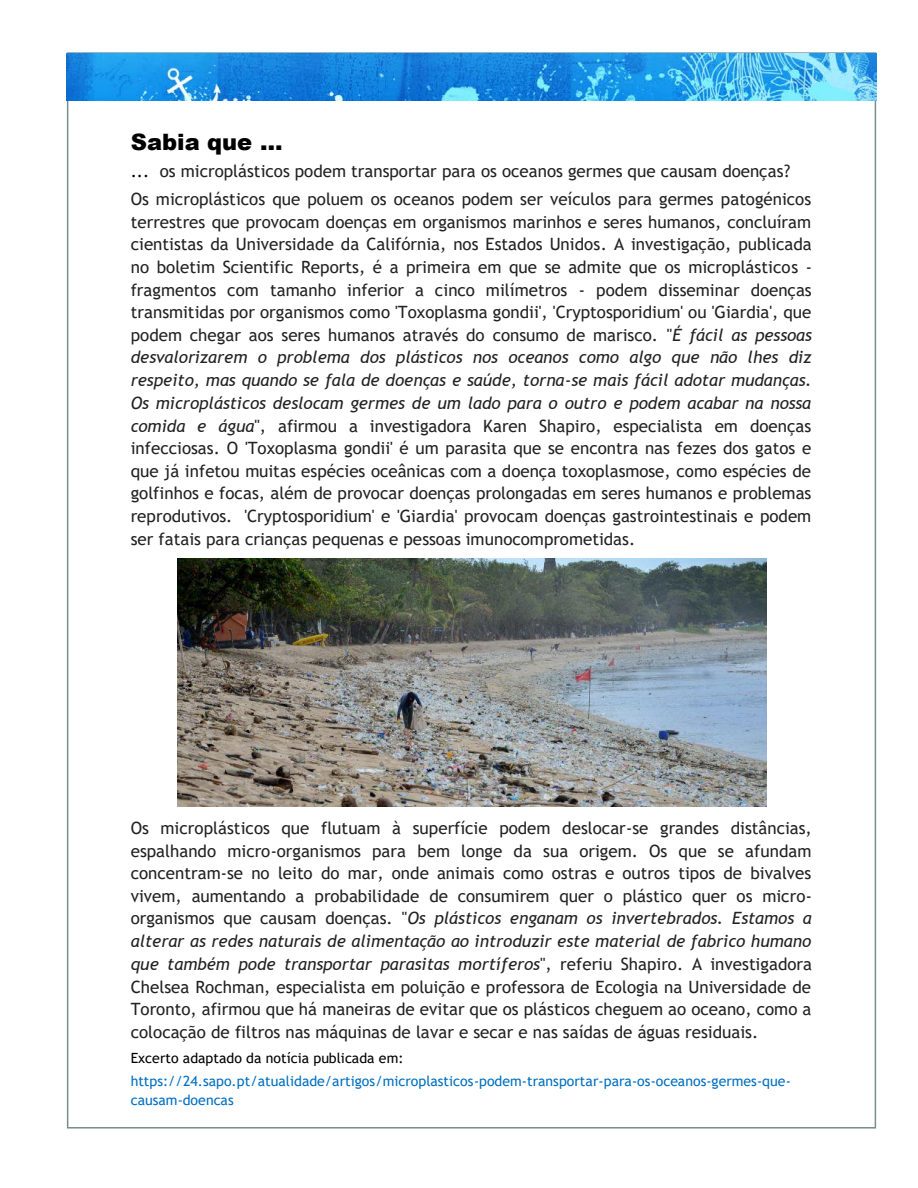
<style>
.page{position:relative;width:918px;height:1188px;background:#fff}
.page>*{position:absolute;margin:0;border:0;box-sizing:border-box;transform-origin:0 0}
.t1{font:900 22.5px "Arial";color:#000}
.t2{font:16.95px/22.6px "Trebuchet MS";color:#222;text-align:justify}
.t3{font:14.1px/22.5px "Trebuchet MS";color:#0070c0}
.s1{color:#000}
.s2{font-style:italic}
</style>
<div class="page">
<img style="left:67px;top:54px;width:809px;height:46px">
<img style="left:178px;top:558px;width:589px;height:248px">
<p class="t1" style="left:131px;top:125px;width:153px">Sabia que …</p>
<p class="t2" style="left:131px;top:156px;width:682px;line-height:28.3px"><span class="s1">...</span> os microplásticos podem transportar para os oceanos germes que causam doenças?<br>Os microplásticos que poluem os oceanos podem ser veículos para germes patogénicos</p>
<p class="t2" style="left:131px;top:210px;width:683px">terrestres que provocam doenças em organismos marinhos e seres humanos, concluíram cientistas da Universidade da Califórnia, nos Estados Unidos. A investigação, publicada no boletim Scientific Reports, é a primeira em que se admite que os microplásticos - fragmentos com tamanho inferior a cinco milímetros - podem disseminar doenças transmitidas por organismos como 'Toxoplasma gondii', 'Cryptosporidium' ou 'Giardia', que podem chegar aos seres humanos através do consumo de marisco. "<span class="s2">É fácil as pessoas desvalorizarem o problema dos plásticos nos oceanos como algo que não lhes diz respeito, mas quando se fala de doenças e saúde, torna-se mais fácil adotar mudanças.<br>Os microplásticos deslocam germes de um lado para o outro e podem acabar na nossa comida e água</span>", afirmou a investigadora Karen Shapiro, especialista em doenças infecciosas. O 'Toxoplasma gondii' é um parasita que se encontra nas fezes dos gatos e que já infetou muitas espécies oceânicas com a doença toxoplasmose, como espécies de golfinhos e focas, além de provocar doenças prolongadas em seres humanos e problemas reprodutivos. 'Cryptosporidium' e 'Giardia' provocam doenças gastrointestinais e podem ser fatais para crianças pequenas e pessoas imunocomprometidas.</p>
<p class="t2" style="left:131px;top:816px;width:683px">Os microplásticos que flutuam à superfície podem deslocar-se grandes distâncias, espalhando micro-organismos para bem longe da sua origem. Os que se afundam concentram-se no leito do mar, onde animais como ostras e outros tipos de bivalves vivem, aumentando a probabilidade de consumirem quer o plástico quer os micro&shy;organismos que causam doenças. "<span class="s2">Os plásticos enganam os invertebrados. Estamos a alterar as redes naturais de alimentação ao introduzir este material de fabrico humano que também pode transportar parasitas mortíferos</span>", referiu Shapiro. A investigadora Chelsea Rochman, especialista em poluição e professora de Ecologia na Universidade de Toronto, afirmou que há maneiras de evitar que os plásticos cheguem ao oceano, como a colocação de filtros nas máquinas de lavar e secar e nas saídas de águas residuais.</p>
<p class="t3" style="left:131px;top:1047px;width:662px"><span class="s1">Excerto adaptado da notícia publicada em: </span>https://24.sapo.pt/atualidade/artigos/microplasticos-podem-transportar-para-os-oceanos-germes-que-</p>
<p class="t3" style="left:131px;top:1089px;width:105px">causam-doencas</p>
</div>
